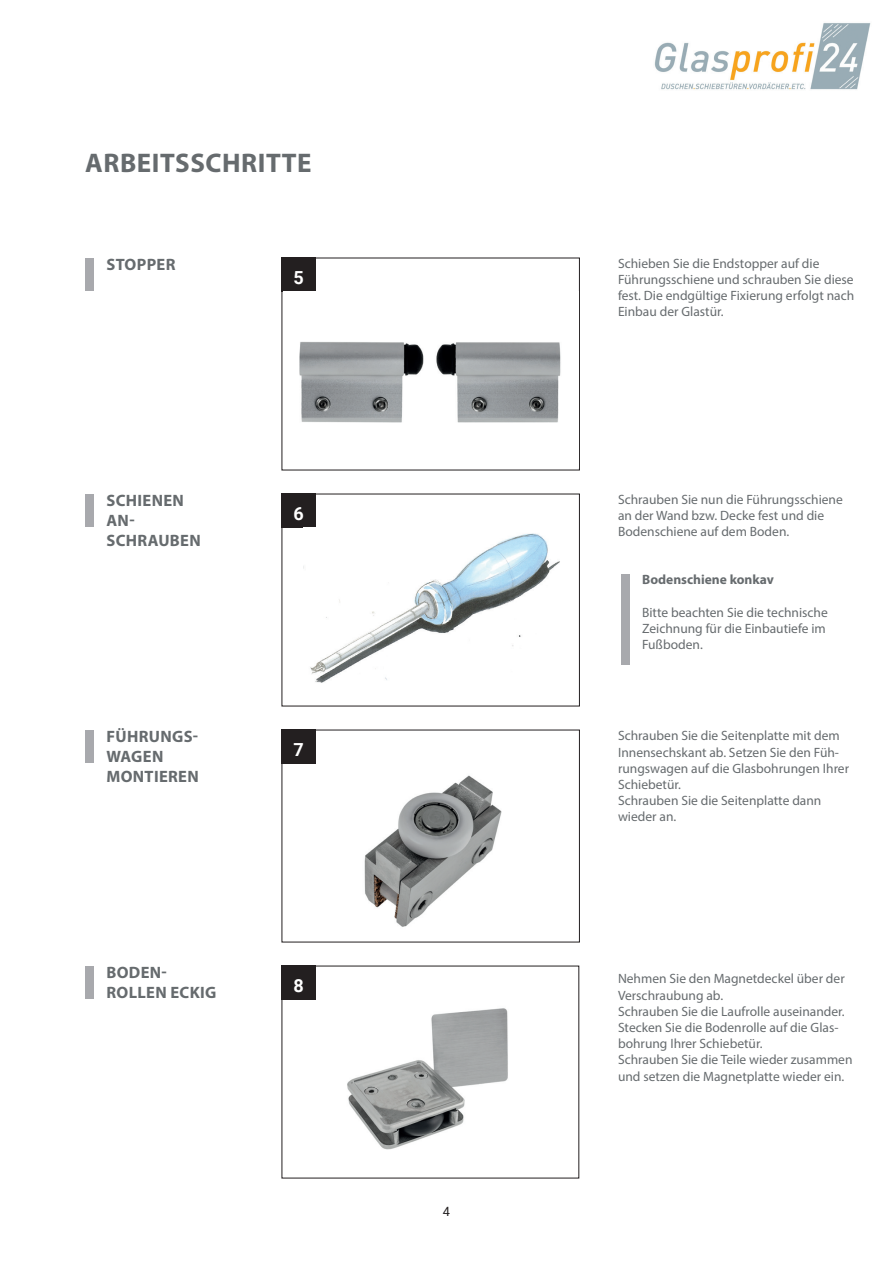
<style>
.page{position:relative;width:893px;height:1263px;background:#fff}
.page>*{position:absolute;margin:0;border:0;box-sizing:border-box;transform-origin:0 0}
.t1{font:700 27px "Myriad Pro";letter-spacing:.02em;color:#666b6e}
.t2{font:700 18px "Roboto";color:#fff}
.t3{font:700 16.5px/19.8px "Myriad Pro";letter-spacing:.02em;color:#666b6e}
.t4{font:13.5px/16.2px "Myriad Pro";color:#666b6e}
.t5{font:700 13.5px "Myriad Pro";color:#666b6e}
.t6{font:12.75px "Roboto";color:#231f20}
</style>
<div class="page">
<img style="left:654px;top:23px;width:217px;height:67px">
<div style="left:282px;top:258px;width:34px;height:34px;background:#231f20"></div>
<div style="left:282px;top:494px;width:34px;height:34px;background:#231f20"></div>
<div style="left:282px;top:730px;width:34px;height:34px;background:#231f20"></div>
<div style="left:282px;top:966px;width:34px;height:34px;background:#231f20"></div>
<div style="left:85px;top:258px;width:9px;height:32px;background:#a8a9ad"></div>
<div style="left:85px;top:494px;width:9px;height:32px;background:#a8a9ad"></div>
<div style="left:85px;top:730px;width:9px;height:32px;background:#a8a9ad"></div>
<div style="left:85px;top:966px;width:9px;height:32px;background:#a8a9ad"></div>
<img style="left:310px;top:533px;width:250px;height:150px">
<img style="left:299px;top:341px;width:262px;height:82px">
<img style="left:347px;top:1008px;width:161px;height:142px">
<img style="left:364px;top:775px;width:138px;height:152px">
<div style="left:621px;top:574px;width:8px;height:90px;background:#a8a9ad"></div>
<h1 class="t1" style="left:85px;top:145px;width:228px">ARBEITSSCHRITTE</h1>
<p class="t3" style="left:106px;top:254px;width:71px">STOPPER</p>
<p class="t3" style="left:106px;top:490px;width:96px">SCHIENEN<br>AN-<br>SCHRAUBEN</p>
<p class="t3" style="left:106px;top:726px;width:94px">FÜHRUNGS-<br>WAGEN<br>MONTIEREN</p>
<h2 class="t2" style="left:293px;top:265px;width:12px">5</h2>
<h2 class="t2" style="left:293px;top:501px;width:12px">6</h2>
<h2 class="t2" style="left:293px;top:737px;width:12px">7</h2>
<p class="t4" style="left:618px;top:255px;width:238px">Schieben Sie die Endstopper auf die Führungsschiene und schrauben Sie diese fest. Die endgültige Fixierung erfolgt nach Einbau der Glastür.</p>
<p class="t4" style="left:618px;top:491px;width:226px">Schrauben Sie nun die Führungsschiene an der Wand bzw. Decke fest und die<br>Bodenschiene auf dem Boden.</p>
<p class="t5" style="left:642px;top:571px;width:133px">Bodenschiene konkav</p>
<p class="t4" style="left:642px;top:604px;width:187px">Bitte beachten Sie die technische<br>Zeichnung für die Einbautiefe im<br>Fußboden.</p>
<p class="t4" style="left:618px;top:728px;width:233px">Schrauben Sie die Seitenplatte mit dem<br>Innensechskant ab. Setzen Sie den Füh&shy;rungswagen auf die Glasbohrungen Ihrer<br>Schiebetür.<br>Schrauben Sie die Seitenplatte dann wieder an.</p>
<p class="t3" style="left:106px;top:962px;width:111px">BODEN-<br>ROLLEN ECKIG</p>
<h2 class="t2" style="left:293px;top:973px;width:12px">8</h2>
<p class="t4" style="left:618px;top:970px;width:236px">Nehmen Sie den Magnetdeckel über der Verschraubung ab.<br>Schrauben Sie die Laufrolle auseinander.<br>Stecken Sie die Bodenrolle auf die Glas&shy;bohrung Ihrer Schiebetür.<br>Schrauben Sie die Teile wieder zusammen und setzen die Magnetplatte wieder ein.</p>
<p class="t6" style="left:443px;top:1203px;width:9px">4</p>
</div>
